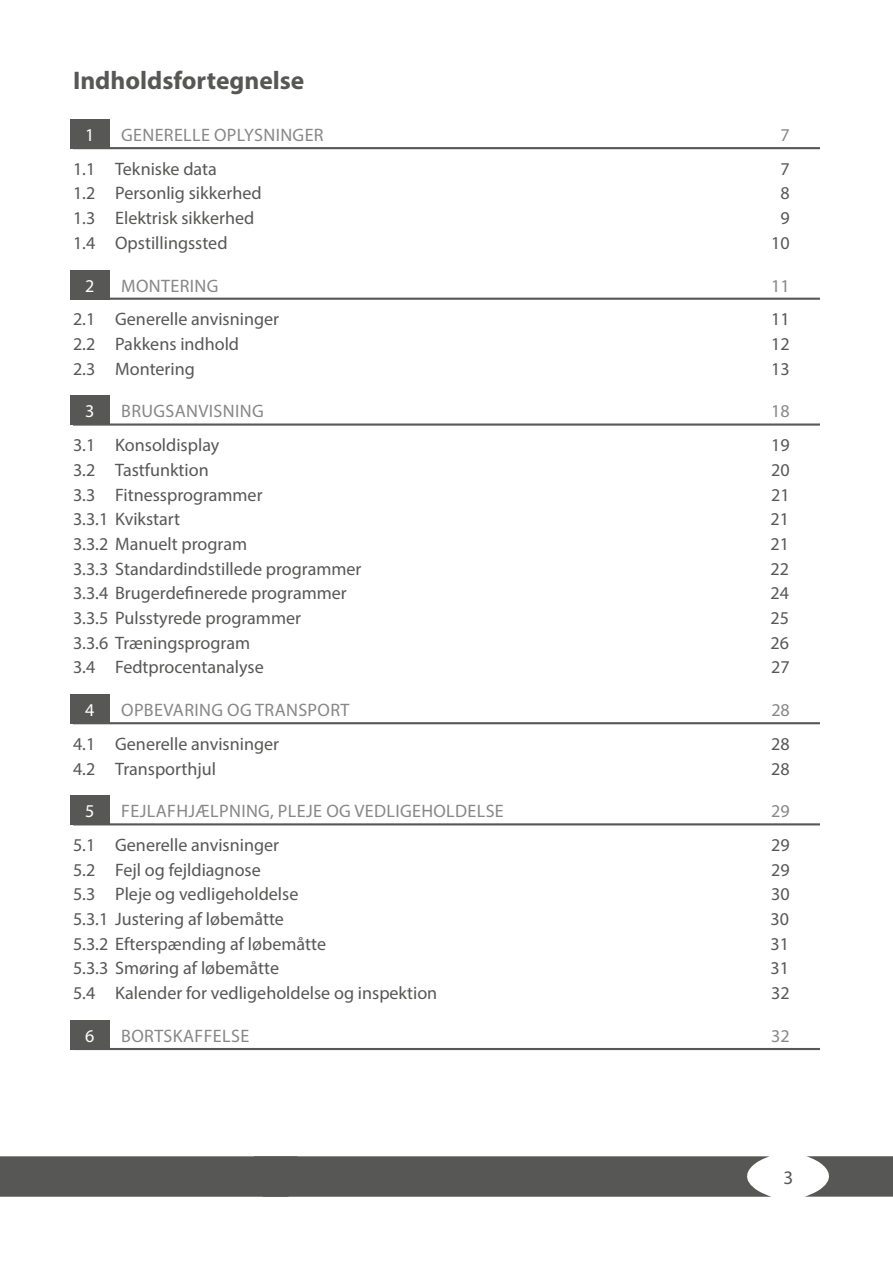
<style>
.page{position:relative;width:893px;height:1263px;background:#fff}
.page>*{position:absolute;margin:0;border:0;box-sizing:border-box;transform-origin:0 0}
.Sonderüberschrift_IV{font:700 25.5px "Myriad Pro";color:#575756}
.t1{font:19.2px "Myriad Pro";color:#575756}
.t2{font:18px "Myriad Pro";color:#575756}
.t3{font:18px "Myriad Pro";letter-spacing:.02em;color:#878787}
.t4{font:18px "Myriad Pro";color:#fff}
</style>
<div class="page">
<svg style="left:0;top:1156px;width:771px;height:41px;background:#5d5d5c"></svg>
<svg style="left:805px;top:1156px;width:88px;height:41px"></svg>
<div style="left:70px;top:119px;width:39px;height:30px;background:#575756"></div>
<hr style="left:73px;top:147px;width:747px;height:2px;background:#575756">
<div style="left:70px;top:270px;width:39px;height:29px;background:#575756"></div>
<hr style="left:73px;top:298px;width:747px;height:2px;background:#575756">
<div style="left:70px;top:396px;width:39px;height:29px;background:#575756"></div>
<hr style="left:73px;top:423px;width:747px;height:3px;background:#575756">
<div style="left:70px;top:694px;width:39px;height:30px;background:#575756"></div>
<hr style="left:73px;top:722px;width:747px;height:2px;background:#575756">
<div style="left:70px;top:796px;width:39px;height:29px;background:#575756"></div>
<hr style="left:73px;top:823px;width:747px;height:2px;background:#575756">
<div style="left:70px;top:1020px;width:39px;height:29px;background:#575756"></div>
<hr style="left:73px;top:1048px;width:747px;height:2px;background:#575756">
<p class="Sonderüberschrift_IV" style="left:73px;top:64px;width:233px">Indholdsfortegnelse</p>
<p class="t4" style="left:85px;top:124px;width:11px">1</p>
<p class="t3" style="left:121px;top:124px;width:204px">GENERELLE OPLYSNINGER</p>
<p class="t3" style="left:781px;top:124px;width:11px">7</p>
<p class="t2" style="left:73px;top:158px;width:145px">1.1 Tekniske data</p>
<p class="t2" style="left:781px;top:158px;width:11px">7</p>
<p class="t2" style="left:73px;top:182px;width:190px">1.2 Personlig sikkerhed</p>
<p class="t2" style="left:781px;top:182px;width:11px">8</p>
<p class="t2" style="left:73px;top:207px;width:183px">1.3 Elektrisk sikkerhed</p>
<p class="t2" style="left:781px;top:207px;width:11px">9</p>
<p class="t2" style="left:73px;top:232px;width:156px">1.4 Opstillingssted</p>
<p class="t2" style="left:771px;top:232px;width:20px">10</p>
<p class="t4" style="left:85px;top:274px;width:11px">2</p>
<p class="t3" style="left:121px;top:274px;width:99px">MONTERING</p>
<p class="t3" style="left:771px;top:274px;width:20px">11</p>
<p class="t2" style="left:73px;top:308px;width:208px">2.1 Generelle anvisninger</p>
<p class="t2" style="left:771px;top:308px;width:20px">11</p>
<p class="t2" style="left:73px;top:333px;width:168px">2.2 Pakkens indhold</p>
<p class="t2" style="left:771px;top:333px;width:20px">12</p>
<p class="t2" style="left:73px;top:358px;width:123px">2.3 Montering</p>
<p class="t2" style="left:771px;top:358px;width:20px">13</p>
<p class="t4" style="left:85px;top:400px;width:11px">3</p>
<p class="t3" style="left:121px;top:400px;width:144px">BRUGSANVISNING</p>
<p class="t3" style="left:771px;top:400px;width:20px">18</p>
<p class="t2" style="left:73px;top:434px;width:148px">3.1 Konsoldisplay</p>
<p class="t2" style="left:771px;top:434px;width:20px">19</p>
<p class="t2" style="left:73px;top:459px;width:137px">3.2 Tastfunktion</p>
<p class="t2" style="left:771px;top:459px;width:20px">20</p>
<p class="t2" style="left:73px;top:483px;width:191px">3.3 Fitnessprogrammer</p>
<p class="t2" style="left:771px;top:483px;width:20px">21</p>
<p class="t2" style="left:73px;top:508px;width:109px">3.3.1 Kvikstart</p>
<p class="t2" style="left:771px;top:508px;width:20px">21</p>
<p class="t2" style="left:73px;top:533px;width:176px">3.3.2 Manuelt program</p>
<p class="t2" style="left:771px;top:533px;width:20px">21</p>
<p class="t2" style="left:73px;top:557px;width:290px">3.3.3 Standardindstillede programmer</p>
<p class="t2" style="left:771px;top:557px;width:20px">22</p>
<p class="t2" style="left:73px;top:582px;width:275px">3.3.4 Brugerdefinerede programmer</p>
<p class="t2" style="left:771px;top:582px;width:20px">24</p>
<p class="t2" style="left:73px;top:607px;width:230px">3.3.5 Pulsstyrede programmer</p>
<p class="t2" style="left:771px;top:607px;width:20px">25</p>
<p class="t2" style="left:73px;top:631px;width:179px">3.3.6 Træningsprogram</p>
<p class="t2" style="left:771px;top:631px;width:20px">26</p>
<p class="t2" style="left:73px;top:656px;width:192px">3.4 Fedtprocentanalyse</p>
<p class="t2" style="left:771px;top:656px;width:20px">27</p>
<p class="t4" style="left:85px;top:699px;width:11px">4</p>
<p class="t3" style="left:121px;top:699px;width:230px">OPBEVARING OG TRANSPORT</p>
<p class="t3" style="left:771px;top:699px;width:20px">28</p>
<p class="t2" style="left:73px;top:733px;width:208px">4.1 Generelle anvisninger</p>
<p class="t2" style="left:771px;top:733px;width:20px">28</p>
<p class="t2" style="left:73px;top:757px;width:145px">4.2 Transporthjul</p>
<p class="t2" style="left:771px;top:757px;width:20px">28</p>
<p class="t4" style="left:85px;top:800px;width:11px">5</p>
<p class="t3" style="left:121px;top:800px;width:384px">FEJLAFHJÆLPNING, PLEJE OG VEDLIGEHOLDELSE</p>
<p class="t3" style="left:771px;top:800px;width:20px">29</p>
<p class="t2" style="left:73px;top:834px;width:208px">5.1 Generelle anvisninger</p>
<p class="t2" style="left:771px;top:834px;width:20px">29</p>
<p class="t2" style="left:73px;top:858px;width:189px">5.2 Fejl og fejldiagnose</p>
<p class="t2" style="left:771px;top:858px;width:20px">29</p>
<p class="t2" style="left:73px;top:883px;width:227px">5.3 Pleje og vedligeholdelse</p>
<p class="t2" style="left:771px;top:883px;width:20px">30</p>
<p class="t2" style="left:73px;top:908px;width:212px">5.3.1 Justering af løbemåtte</p>
<p class="t2" style="left:771px;top:908px;width:20px">30</p>
<p class="t2" style="left:73px;top:933px;width:255px">5.3.2 Efterspænding af løbemåtte</p>
<p class="t2" style="left:771px;top:933px;width:20px">31</p>
<p class="t2" style="left:73px;top:957px;width:208px">5.3.3 Smøring af løbemåtte</p>
<p class="t2" style="left:771px;top:957px;width:20px">31</p>
<p class="t2" style="left:73px;top:982px;width:366px">5.4 Kalender for vedligeholdelse og inspektion</p>
<p class="t2" style="left:771px;top:982px;width:20px">32</p>
<p class="t4" style="left:85px;top:1025px;width:11px">6</p>
<p class="t3" style="left:121px;top:1025px;width:130px">BORTSKAFFELSE</p>
<p class="t3" style="left:771px;top:1025px;width:20px">32</p>
<p class="t1" style="left:784px;top:1166px;width:11px">3</p>
</div>
